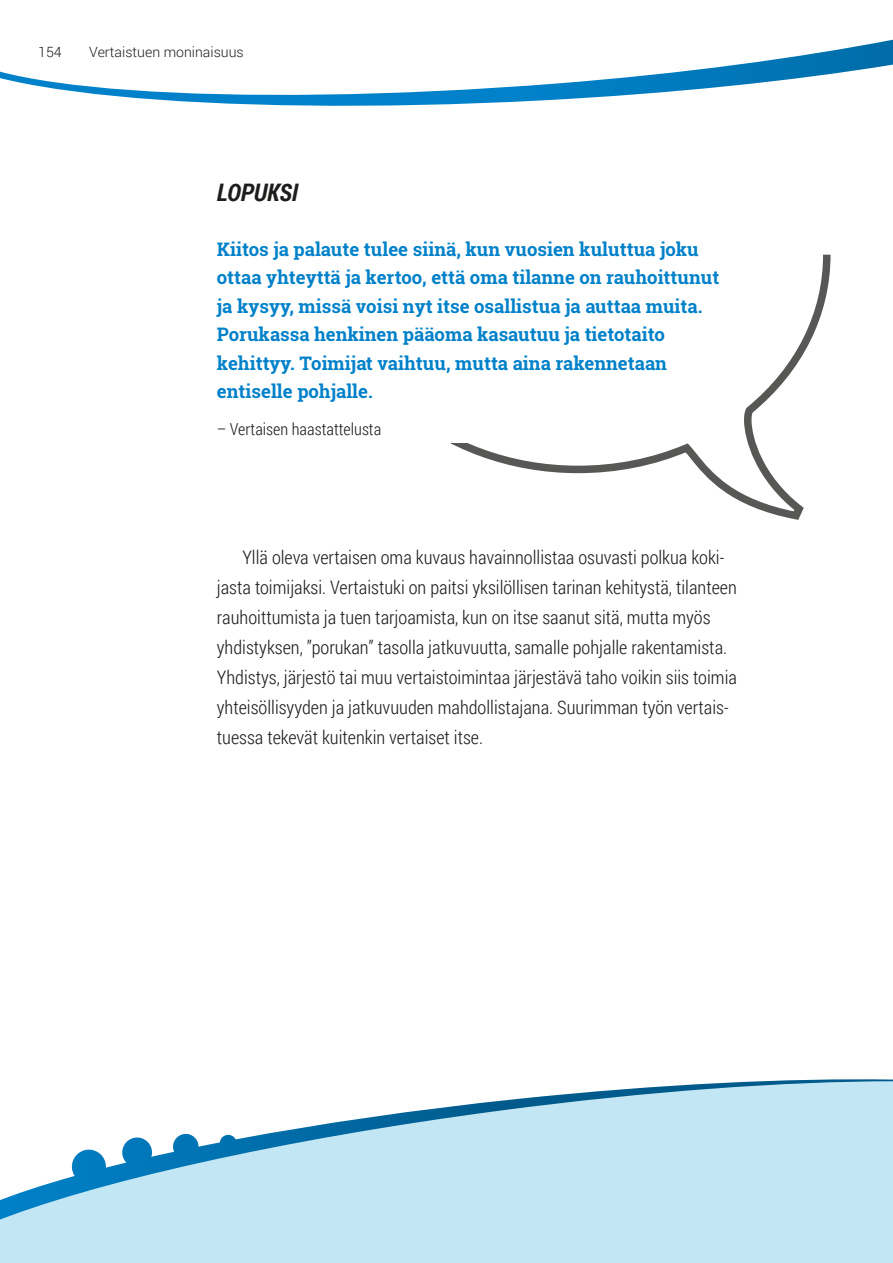
<style>
.page{position:relative;width:893px;height:1263px;background:#fff}
.page>*{position:absolute;margin:0;border:0;box-sizing:border-box;transform-origin:0 0}
.t1{font:italic 700 24.15px "Roboto Condensed";color:#1d1d1b}
.t2{font:300 18.6px/30px "Roboto Condensed";color:#1d1d1b}
.t3{font:700 18.6px/28.5px "Roboto Slab";color:#0081c9}
.t4{font:300 16.5px "Roboto Condensed";color:#1d1d1b}
.t5{font:300 14.1px "Roboto";color:#1d1d1b}
</style>
<div class="page">
<svg style="left:0;top:39px;width:893px;height:67px"></svg>
<div style="left:0;top:1223px;width:893px;height:40px;background:#c2e6f4"></div>
<svg style="left:0;top:1079px;width:893px;height:144px"></svg>
<svg style="left:450px;top:254px;width:381px;height:266px"></svg>
<div style="left:217px;top:236px;width:512px;height:206px;background:#fff"></div>
<p class="t5" style="left:38px;top:43px;width:25px">154</p>
<p class="t5" style="left:89px;top:43px;width:156px">Vertaistuen moninaisuus</p>
<p class="t1" style="left:217px;top:176px;width:83px">LOPUKSI</p>
<p class="t3" style="left:217px;top:234px;width:504px">Kiitos ja palaute tulee siinä, kun vuosien kuluttua joku ottaa yhteyttä ja kertoo, että oma tilanne on rauhoittunut ja kysyy, missä voisi nyt itse osallistua ja auttaa muita.<br>Porukassa henkinen pääoma kasautuu ja tietotaito kehittyy. Toimijat vaihtuu, mutta aina rakennetaan entiselle pohjalle.</p>
<p class="t4" style="left:217px;top:417px;width:166px">– Vertaisen haastattelusta</p>
<p class="t2" style="left:217px;top:542px;width:522px;text-indent:26px">Yllä oleva vertaisen oma kuvaus havainnollistaa osuvasti polkua koki&shy;jasta toimijaksi. Vertaistuki on paitsi yksilöllisen tarinan kehitystä, tilanteen rauhoittumista ja tuen tarjoamista, kun on itse saanut sitä, mutta myös yhdistyksen, ”porukan” tasolla jatkuvuutta, samalle pohjalle rakentamista.<br>Yhdistys, järjestö tai muu vertaistoimintaa järjestävä taho voikin siis toimia yhteisöllisyyden ja jatkuvuuden mahdollistajana. Suurimman työn vertais&shy;tuessa tekevät kuitenkin vertaiset itse.</p>
</div>
